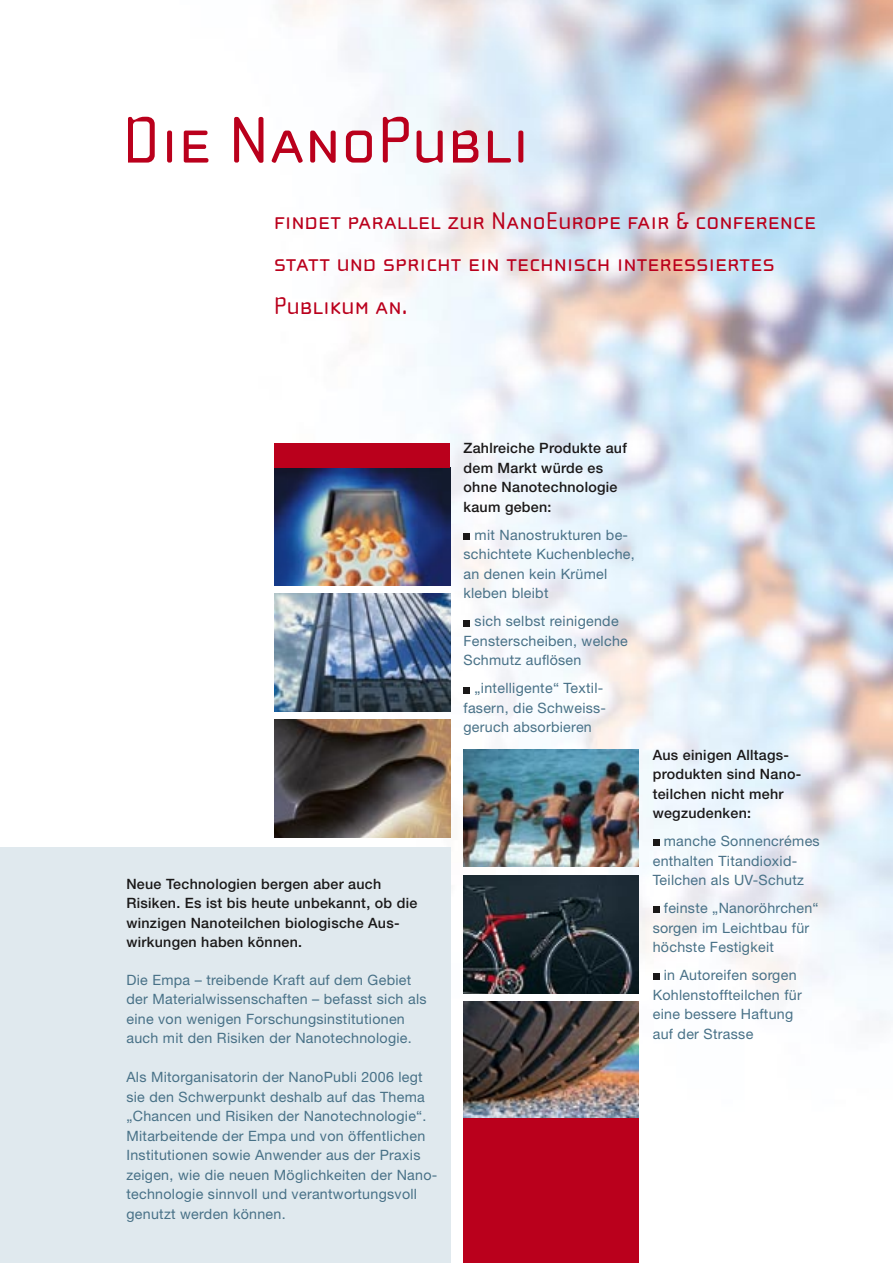
<style>
.page{position:relative;width:893px;height:1263px;background:#fff}
.page>*{position:absolute;margin:0;border:0;box-sizing:border-box;transform-origin:0 0}
.t1{font:67.5px "Cholla Wide Small Caps";letter-spacing:.02em;color:#ba001c}
.t2{font:24.75px/42.5px "Cholla Wide Small Caps";letter-spacing:.02em;color:#ba001c}
.t3{font:14.25px/19.5px "Helvetica Neue";letter-spacing:.02em;color:#487187}
.t4{font:500 14.25px/19.5px "Helvetica Neue";letter-spacing:.02em;color:#1a1818}
</style>
<div class="page">
<img style="left:157px;top:0;width:736px;height:1024px">
<div style="left:463px;top:533px;width:7px;height:7px;background:#1a1818"></div>
<div style="left:463px;top:620px;width:7px;height:6px;background:#1a1818"></div>
<div style="left:463px;top:687px;width:7px;height:6px;background:#1a1818"></div>
<img style="left:275px;top:468px;width:175px;height:117px">
<img style="left:275px;top:594px;width:175px;height:117px">
<img style="left:275px;top:720px;width:175px;height:117px">
<div style="left:653px;top:839px;width:6px;height:7px;background:#1a1818"></div>
<div style="left:653px;top:906px;width:6px;height:7px;background:#1a1818"></div>
<div style="left:653px;top:973px;width:6px;height:7px;background:#1a1818"></div>
<div style="left:0;top:848px;width:451px;height:415px;background:#e0e9ee"></div>
<img style="left:463px;top:749px;width:176px;height:118px">
<img style="left:463px;top:875px;width:176px;height:118px">
<img style="left:463px;top:1002px;width:176px;height:116px">
<div style="left:275px;top:444px;width:175px;height:24px;background:#ba001c"></div>
<div style="left:463px;top:1118px;width:176px;height:145px;background:#ba001c"></div>
<p class="t1" style="left:123px;top:103px;width:408px">Die NanoPubli</p>
<p class="t2" style="left:274px;top:200px;width:543px">findet parallel zur NanoEurope fair &amp; conference statt und spricht ein technisch interessiertes<br>Publikum an.</p>
<p class="t4" style="left:126px;top:873px;width:292px">Neue Technologien bergen aber auch<br>Risiken. Es ist bis heute unbekannt, ob die winzigen Nanoteilchen biologische Aus-</p>
<p class="t4" style="left:126px;top:932px;width:177px">wirkungen haben können.</p>
<p class="t3" style="left:126px;top:969px;width:302px">Die Empa – treibende Kraft auf dem Gebiet der Materialwissenschaften – befasst sich als eine von wenigen Forschungsinstitutionen auch mit den Risiken der Nanotechnologie.</p>
<p class="t3" style="left:126px;top:1067px;width:313px">Als Mitorganisatorin der NanoPubli 2006 legt sie den Schwerpunkt deshalb auf das Thema „Chancen und Risiken der Nanotechnologie“.<br>Mitarbeitende der Empa und von öffentlichen Institutionen sowie Anwender aus der Praxis zeigen, wie die neuen Möglichkeiten der Nano&shy;technologie sinnvoll und verantwortungsvoll genutzt werden können.</p>
<p class="t4" style="left:463px;top:438px;width:165px">Zahlreiche Produkte auf dem Markt würde es ohne Nanotechnologie kaum geben:</p>
<p class="t3" style="left:463px;top:525px;width:173px;text-indent:11px">mit Nanostrukturen be&shy;schichtete Kuchenbleche, an denen kein Krümel kleben bleibt</p>
<p class="t3" style="left:463px;top:611px;width:166px;text-indent:11px">sich selbst reinigende<br>Fensterscheiben, welche<br>Schmutz auflösen</p>
<p class="t3" style="left:463px;top:678px;width:144px;text-indent:11px">„intelligente“ Textil&shy;fasern, die Schweiss&shy;geruch absorbieren</p>
<p class="t4" style="left:653px;top:744px;width:138px">Aus einigen Alltags-</p>
<p class="t4" style="left:653px;top:764px;width:150px">produkten sind Nano-</p>
<p class="t4" style="left:653px;top:783px;width:132px">teilchen nicht mehr</p>
<p class="t4" style="left:653px;top:803px;width:100px">wegzudenken:</p>
<p class="t3" style="left:653px;top:831px;width:168px;text-indent:11px">manche Sonnencrémes enthalten Titandioxid-<br>Teilchen als UV-Schutz</p>
<p class="t3" style="left:653px;top:898px;width:167px;text-indent:11px">feinste „Nanoröhrchen“ sorgen im Leichtbau für höchste Festigkeit</p>
<p class="t3" style="left:653px;top:965px;width:151px;text-indent:11px">in Autoreifen sorgen<br>Kohlenstoffteilchen für eine bessere Haftung auf der Strasse</p>
</div>
